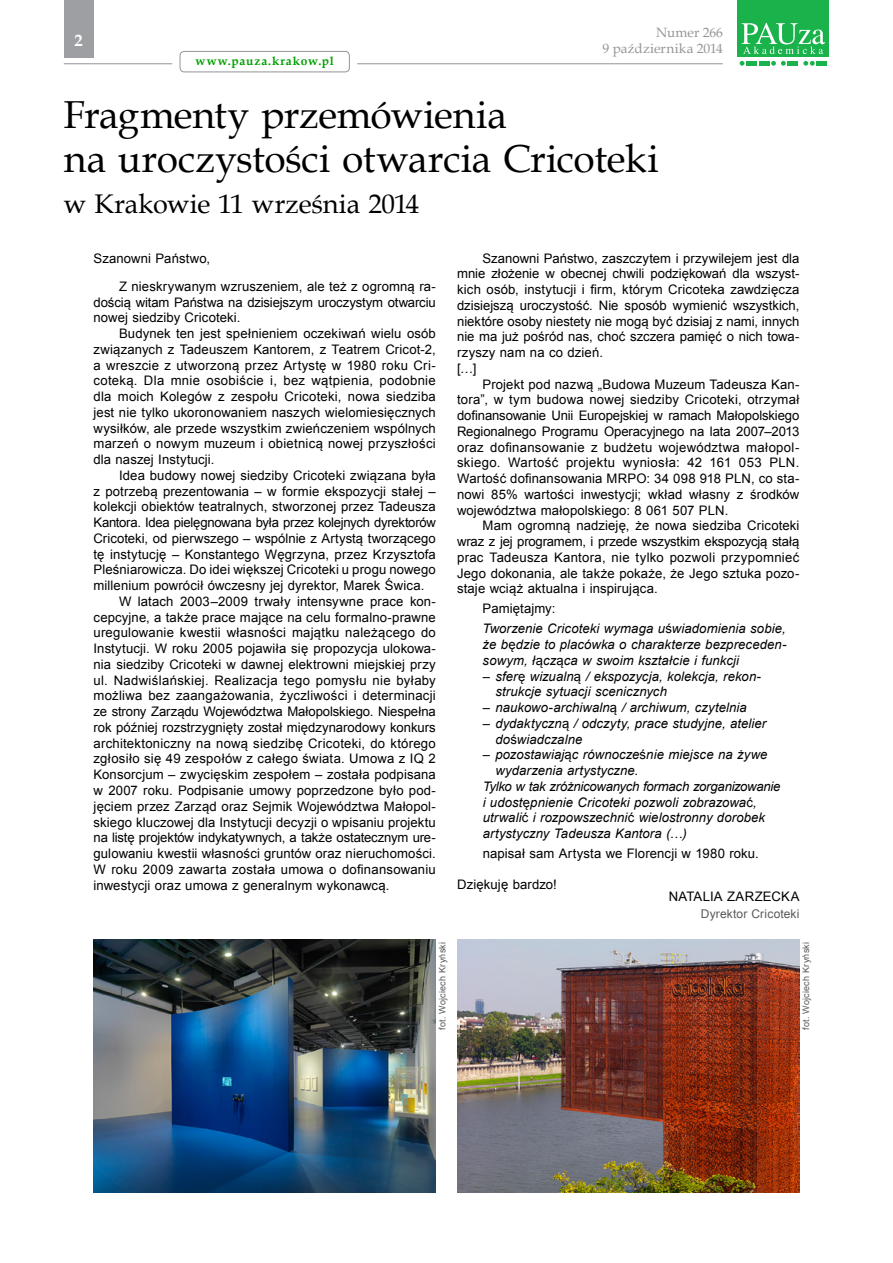
<style>
.page{position:relative;width:893px;height:1263px;background:#fff}
.page>*{position:absolute;margin:0;border:0;box-sizing:border-box;transform-origin:0 0}
.t1{font:39px/43.5px "Book Antiqua";letter-spacing:-.005em;color:#000}
.t2{font:27px "Book Antiqua";letter-spacing:-.01em;color:#000}
.t3{font:700 16.5px "Book Antiqua";color:#fff}
.t4{font:13.5px/16.2px "Book Antiqua";letter-spacing:.005em;color:#939598;text-align:right}
.t5{font:13.2px/15.8px "Arial";letter-spacing:.005em;color:#000}
.t6{font:italic 13.2px/15.8px "Arial";letter-spacing:.005em;color:#000}
.t7{font:13.2px "Arial";letter-spacing:-.02em;color:#000}
.t8{font:13.2px "Arial";letter-spacing:-.015em;color:#000}
.t9{font:13.2px "Arial";letter-spacing:.025em;color:#000}
.t10{font:italic 13.2px "Arial";letter-spacing:-.02em;color:#000}
.t11{font:700 12px "Book Antiqua";letter-spacing:.07em;color:#00a000}
.t12{font:12px "Arial";letter-spacing:.01em;color:#58595b}
.t13{font:9px "Arial";letter-spacing:.025em;color:#58595b}
.s1{font-style:normal}
</style>
<div class="page">
<hr style="left:357px;top:63px;width:366px;height:1px;background:#939598">
<div style="left:64px;top:0;width:30px;height:57px;background:#9d9fa2"></div>
<div style="left:180px;top:51px;width:170px;height:21px;border:1px solid #939598;border-radius:4px"></div>
<svg style="left:740px;top:61px;width:4px;height:5px"></svg>
<svg style="left:771px;top:61px;width:15px;height:5px"></svg>
<svg style="left:803px;top:61px;width:12px;height:5px"></svg>
<div style="left:746px;top:61px;width:11px;height:5px;background:#19b24b"></div>
<div style="left:759px;top:61px;width:11px;height:5px;background:#19b24b"></div>
<div style="left:787px;top:61px;width:11px;height:5px;background:#19b24b"></div>
<div style="left:816px;top:61px;width:11px;height:5px;background:#19b24b"></div>
<div style="left:737px;top:0;width:92px;height:56px;background:#19b24b"></div>
<svg style="left:741px;top:23px;width:84px;height:31px"></svg>
<hr style="left:64px;top:63px;width:108px;height:1px;background:#939598">
<img style="left:94px;top:940px;width:342px;height:253px">
<img style="left:457px;top:940px;width:342px;height:253px">
<p class="t3" style="left:75px;top:30px;width:10px">2</p>
<p class="t11" style="left:196px;top:53px;width:140px">www.pauza.krakow.pl</p>
<p class="t4" style="left:603px;top:24px;width:122px">Numer 266<br>9 października 2014</p>
<h1 class="t1" style="left:64px;top:92px;width:597px">Fragmenty przemówienia<br>na uroczystości otwarcia Cricoteki</h1>
<h2 class="t2" style="left:64px;top:185px;width:357px">w Krakowie 11 września 2014</h2>
<p class="t5" style="left:119px;top:244px;width:318px;line-height:28.3px;text-indent:-26px">Szanowni Państwo,<br>Z nieskrywanym wzruszeniem, ale też z ogromną ra-</p>
<p class="t5" style="left:94px;top:294px;width:344px">dością witam Państwa na dzisiejszym uroczystym otwarciu nowej siedziby Cricoteki.</p>
<p class="t5" style="left:94px;top:326px;width:344px;text-align:justify;text-indent:26px">Budynek ten jest spełnieniem oczekiwań wielu osób związanych z Tadeuszem Kantorem, z Teatrem Cricot-2, a wreszcie z utworzoną przez Artystę w 1980 roku Cri&shy;coteką. Dla mnie osobiście i, bez wątpienia, podobnie dla moich Kolegów z zespołu Cricoteki, nowa siedziba jest nie tylko ukoronowaniem naszych wielomiesięcznych wysiłków, ale przede wszystkim zwieńczeniem wspólnych marzeń o nowym muzeum i obietnicą nowej przyszłości dla naszej Instytucji.</p>
<p class="t5" style="left:119px;top:467px;width:318px">Idea budowy nowej siedziby Cricoteki związana była</p>
<p class="t5" style="left:94px;top:483px;width:344px">z potrzebą prezentowania – w formie ekspozycji stałej –</p>
<p class="t5" style="left:94px;top:499px;width:344px">kolekcji obiektów teatralnych, stworzonej przez Tadeusza</p>
<p class="t7" style="left:94px;top:513px;width:344px">Kantora. Idea pielęgnowana była przez kolejnych dyrektorów</p>
<p class="t5" style="left:94px;top:530px;width:344px">Cricoteki, od pierwszego – wspólnie z Artystą tworzącego</p>
<p class="t5" style="left:94px;top:546px;width:344px">tę instytucję – Konstantego Węgrzyna, przez Krzysztofa</p>
<p class="t5" style="left:94px;top:562px;width:344px">Pleśniarowicza. Do idei większej Cricoteki u progu nowego</p>
<p class="t5" style="left:94px;top:578px;width:332px">millenium powrócił ówczesny jej dyrektor, Marek Świca.</p>
<p class="t5" style="left:119px;top:593px;width:318px">W latach 2003–2009 trwały intensywne prace kon-</p>
<p class="t5" style="left:94px;top:609px;width:344px">cepcyjne, a także prace mające na celu formalno-prawne</p>
<p class="t5" style="left:94px;top:625px;width:344px">uregulowanie kwestii własności majątku należącego do</p>
<p class="t5" style="left:94px;top:641px;width:344px">Instytucji. W roku 2005 pojawiła się propozycja ulokowa-</p>
<p class="t5" style="left:94px;top:656px;width:344px">nia siedziby Cricoteki w dawnej elektrowni miejskiej przy</p>
<p class="t9" style="left:94px;top:671px;width:344px">ul. Nadwiślańskiej. Realizacja tego pomysłu nie byłaby</p>
<p class="t5" style="left:94px;top:688px;width:344px">możliwa bez zaangażowania, życzliwości i determinacji</p>
<p class="t5" style="left:94px;top:704px;width:344px">ze strony Zarządu Województwa Małopolskiego. Niespełna</p>
<p class="t5" style="left:94px;top:719px;width:344px">rok później rozstrzygnięty został międzynarodowy konkurs</p>
<p class="t5" style="left:94px;top:735px;width:344px">architektoniczny na nową siedzibę Cricoteki, do którego</p>
<p class="t5" style="left:94px;top:751px;width:344px">zgłosiło się 49 zespołów z całego świata. Umowa z IQ 2</p>
<p class="t5" style="left:94px;top:767px;width:344px">Konsorcjum – zwycięskim zespołem – została podpisana</p>
<p class="t5" style="left:94px;top:782px;width:344px">w 2007 roku. Podpisanie umowy poprzedzone było pod-</p>
<p class="t5" style="left:94px;top:798px;width:344px">jęciem przez Zarząd oraz Sejmik Województwa Małopol-</p>
<p class="t5" style="left:94px;top:814px;width:344px">skiego kluczowej dla Instytucji decyzji o wpisaniu projektu</p>
<p class="t8" style="left:94px;top:828px;width:344px">na listę projektów indykatywnych, a także ostatecznym ure-</p>
<p class="t5" style="left:94px;top:845px;width:344px">gulowaniu kwestii własności gruntów oraz nieruchomości.</p>
<p class="t5" style="left:94px;top:861px;width:344px">W roku 2009 zawarta została umowa o dofinansowaniu</p>
<p class="t5" style="left:94px;top:877px;width:297px">inwestycji oraz umowa z generalnym wykonawcą.</p>
<p class="t5" style="left:457px;top:250px;width:344px;text-indent:26px">Szanowni Państwo, zaszczytem i przywilejem jest dla mnie złożenie w obecnej chwili podziękowań dla wszyst&shy;kich osób, instytucji i firm, którym Cricoteka zawdzięcza dzisiejszą uroczystość. Nie sposób wymienić wszystkich, niektóre osoby niestety nie mogą być dzisiaj z nami, innych nie ma już pośród nas, choć szczera pamięć o nich towa&shy;rzyszy nam na co dzień.<br>[…]</p>
<p class="t5" style="left:457px;top:376px;width:344px;text-align:justify;text-indent:26px">Projekt pod nazwą „Budowa Muzeum Tadeusza Kan&shy;tora”, w tym budowa nowej siedziby Cricoteki, otrzymał dofinansowanie Unii Europejskiej w ramach Małopolskiego Regionalnego Programu Operacyjnego na lata 2007–2013 oraz dofinansowanie z budżetu województwa małopol&shy;skiego. Wartość projektu wyniosła: 42 161 053 PLN.<br>Wartość dofinansowania MRPO: 34 098 918 PLN, co sta&shy;nowi 85% wartości inwestycji; wkład własny z środków województwa małopolskiego: 8 061 507 PLN.</p>
<p class="t5" style="left:457px;top:518px;width:344px;text-align:justify;text-indent:26px">Mam ogromną nadzieję, że nowa siedziba Cricoteki wraz z jej programem, i przede wszystkim ekspozycją stałą prac Tadeusza Kantora, nie tylko pozwoli przypomnieć Jego dokonania, ale także pokaże, że Jego sztuka pozo&shy;staje wciąż aktualna i inspirująca.</p>
<p class="t6" style="left:483px;top:599px;width:305px;line-height:20px"><span class="s1">Pamiętajmy:<br></span>Tworzenie Cricoteki wymaga u<span class="s1">ś</span>wiadomienia sobie,</p>
<p class="t6" style="left:483px;top:637px;width:305px">że b<span class="s1">ę</span>dzie to placówka o charakterze bezpreceden&shy;sowym, ł<span class="s1">ą</span>cz<span class="s1">ą</span>ca w swoim kształcie i funkcji</p>
<p class="t6" style="left:495px;top:668px;width:267px;text-indent:-13px">– sfer<span class="s1">ę</span> wizualn<span class="s1">ą</span> / ekspozycja, kolekcja, rekon&shy;strukcje sytuacji scenicznych</p>
<p class="t6" style="left:483px;top:700px;width:266px">– naukowo-archiwaln<span class="s1">ą</span> / archiwum, czytelnia</p>
<p class="t6" style="left:495px;top:715px;width:272px;text-indent:-13px">– dydaktyczn<span class="s1">ą</span> / odczyty, prace studyjne, atelier do<span class="s1">ś</span>wiadczalne</p>
<p class="t6" style="left:483px;top:747px;width:286px">– pozostawiaj<span class="s1">ą</span>c równocze<span class="s1">ś</span>nie miejsce na żywe</p>
<p class="t6" style="left:495px;top:763px;width:145px">wydarzenia artystyczne.</p>
<p class="t10" style="left:483px;top:778px;width:299px">Tylko w tak zróżnicowanych formach zorganizowanie</p>
<p class="t6" style="left:483px;top:794px;width:276px">i udost<span class="s1">ę</span>pnienie Cricoteki pozwoli zobrazowa<span class="s1">ć</span>,</p>
<p class="t6" style="left:483px;top:810px;width:284px">utrwali<span class="s1">ć</span> i rozpowszechni<span class="s1">ć</span> wielostronny dorobek</p>
<p class="t6" style="left:483px;top:826px;width:206px">artystyczny Tadeusza Kantora (…)</p>
<p class="t5" style="left:483px;top:845px;width:278px">napisał sam Artysta we Florencji w 1980 roku.</p>
<p class="t5" style="left:457px;top:877px;width:101px">Dziękuję bardzo!</p>
<p class="t5" style="left:669px;top:889px;width:132px">NATALIA ZARZECKA</p>
<p class="t12" style="left:701px;top:905px;width:100px">Dyrektor Cricoteki</p>
<p class="t13" style="left:436px;top:1030px;width:90px;rotate:-90deg">fot. Wojciech Kryński</p>
<p class="t13" style="left:800px;top:1030px;width:90px;rotate:-90deg">fot. Wojciech Kryński</p>
</div>
